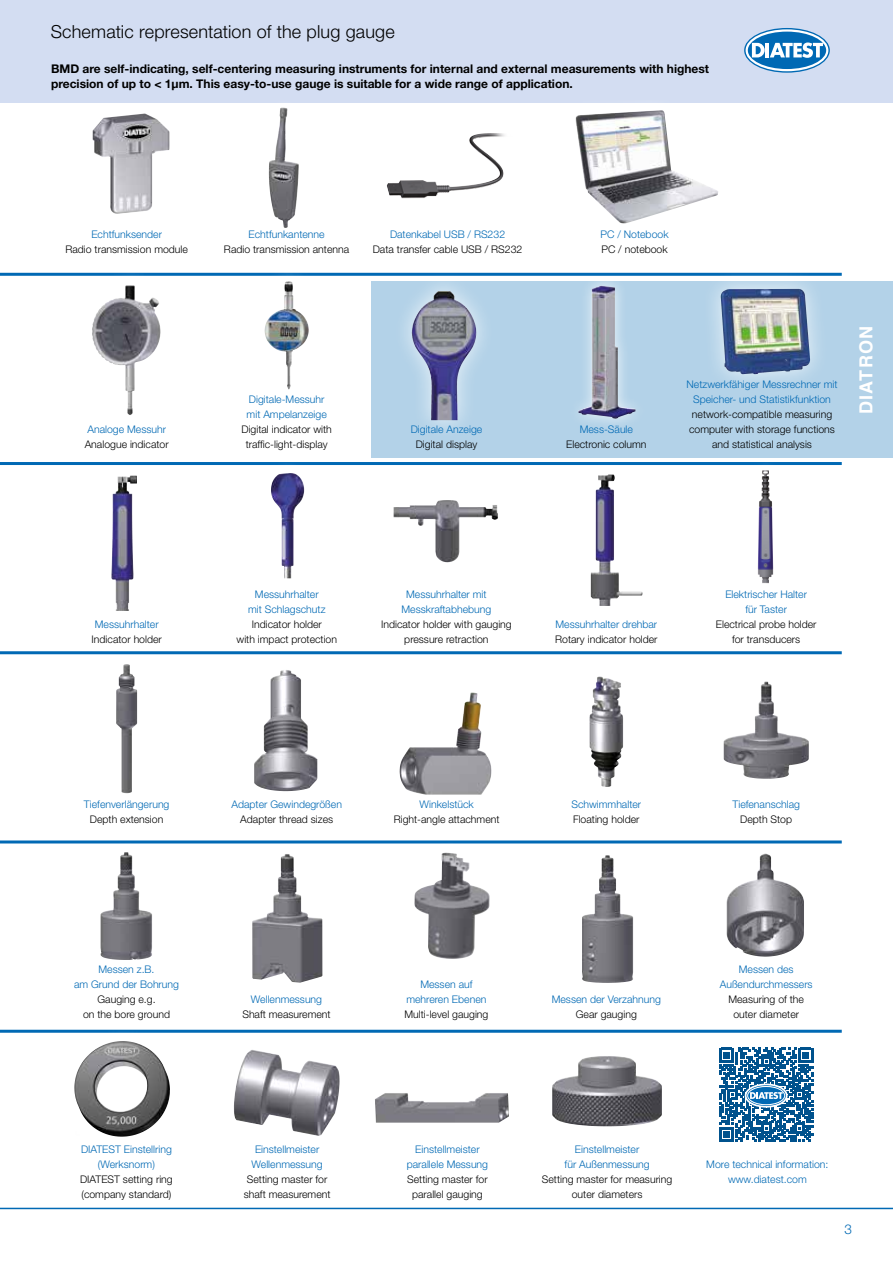
<style>
.page{position:relative;width:893px;height:1263px;background:#fff}
.page>*{position:absolute;margin:0;border:0;box-sizing:border-box;transform-origin:0 0}
.t1{font:300 18px "Helvetica Neue LT Std";letter-spacing:.01em;color:#000}
.t2{font:700 18px "Helvetica";letter-spacing:.075em;color:#fff}
.t3{font:300 13.5px "Helvetica Neue LT Std";color:#0069b4}
.t4{font:700 12px/15px "Helvetica Neue LT Std";color:#000}
.t5{font:300 10.5px/15px "Helvetica Neue LT Std";color:#000;text-align:center}
.t6{font:300 10.5px/15px "Helvetica Neue LT Std";color:#0069b4;text-align:center}
</style>
<div class="page">
<div style="left:0;top:0;width:893px;height:102px;background:#d3ddf2"></div>
<img style="left:111px;top:475px;width:22px;height:136px">
<div style="left:371px;top:281px;width:522px;height:176px;background:#b3d2e8"></div>
<hr style="left:0;top:1208px;width:893px;height:1px;background:#0069b4">
<hr style="left:0;top:273px;width:842px;height:3px;background:#0069b4">
<hr style="left:0;top:462px;width:842px;height:3px;background:#0069b4">
<hr style="left:0;top:651px;width:842px;height:3px;background:#0069b4">
<hr style="left:0;top:840px;width:842px;height:3px;background:#0069b4">
<hr style="left:0;top:1030px;width:842px;height:3px;background:#0069b4">
<div style="left:702px;top:269px;width:127px;height:124px;background:#fff;opacity:.75"></div>
<img style="left:721px;top:289px;width:77px;height:51px">
<div style="left:567px;top:279px;width:80px;height:152px;background:#fff;opacity:.75"></div>
<img style="left:578px;top:286px;width:40px;height:133px">
<div style="left:73px;top:266px;width:106px;height:167px;background:#fff;opacity:.75"></div>
<img style="left:96px;top:285px;width:30px;height:29px">
<div style="left:247px;top:264px;width:80px;height:141px;background:#fff;opacity:.75"></div>
<img style="left:268px;top:281px;width:20px;height:38px">
<div style="left:393px;top:272px;width:102px;height:168px;background:#fff;opacity:.75"></div>
<img style="left:412px;top:291px;width:37px;height:54px">
<div style="left:403px;top:841px;width:98px;height:129px;background:#fff;opacity:.75"></div>
<img style="left:435px;top:853px;width:11px;height:31px">
<div style="left:746px;top:459px;width:39px;height:135px;background:#fff"></div>
<img style="left:758px;top:470px;width:15px;height:113px">
<div style="left:580px;top:667px;width:53px;height:129px;background:#fff;opacity:.75"></div>
<img style="left:592px;top:677px;width:6px;height:35px">
<div style="left:259px;top:462px;width:57px;height:128px;background:#fff;opacity:.75"></div>
<img style="left:272px;top:473px;width:17px;height:10px">
<div style="left:579px;top:463px;width:74px;height:154px;background:#fff"></div>
<img style="left:591px;top:474px;width:52px;height:132px">
<div style="left:382px;top:488px;width:127px;height:86px;background:#fff;opacity:.75"></div>
<img style="left:394px;top:500px;width:54px;height:26px">
<div style="left:104px;top:653px;width:45px;height:152px;background:#fff;opacity:.75"></div>
<img style="left:116px;top:664px;width:11px;height:129px">
<div style="left:712px;top:670px;width:108px;height:120px;background:#fff;opacity:.75"></div>
<img style="left:746px;top:681px;width:20px;height:53px">
<div style="left:243px;top:658px;width:86px;height:145px;background:#fff;opacity:.75"></div>
<img style="left:264px;top:670px;width:21px;height:55px">
<div style="left:388px;top:681px;width:115px;height:125px;background:#fff;opacity:.75"></div>
<img style="left:408px;top:692px;width:63px;height:57px">
<div style="left:240px;top:842px;width:94px;height:152px;background:#fff;opacity:.75"></div>
<img style="left:252px;top:854px;width:35px;height:125px">
<div style="left:89px;top:841px;width:75px;height:131px;background:#fff;opacity:.75"></div>
<img style="left:101px;top:852px;width:25px;height:61px">
<div style="left:715px;top:842px;width:100px;height:126px;background:#fff;opacity:.75"></div>
<img style="left:741px;top:853px;width:24px;height:31px">
<div style="left:222px;top:1038px;width:129px;height:109px;background:#fff;opacity:.75"></div>
<img style="left:241px;top:1050px;width:11px;height:16px">
<div style="left:63px;top:1029px;width:119px;height:119px;background:#fff;opacity:.75"></div>
<img style="left:99px;top:1041px;width:23px;height:6px">
<div style="left:541px;top:1044px;width:132px;height:94px;background:#fff;opacity:.75"></div>
<img style="left:554px;top:1056px;width:50px;height:27px">
<div style="left:363px;top:1081px;width:157px;height:53px;background:#fff;opacity:.75"></div>
<img style="left:470px;top:1093px;width:15px;height:8px">
<div style="left:259px;top:98px;width:50px;height:139px;background:#fff;opacity:.75"></div>
<img style="left:271px;top:108px;width:11px;height:53px">
<div style="left:570px;top:844px;width:74px;height:150px;background:#fff;opacity:.75"></div>
<img style="left:582px;top:855px;width:25px;height:127px">
<div style="left:84px;top:99px;width:118px;height:123px;background:#fff;opacity:.75"></div>
<img style="left:93px;top:118px;width:10px;height:39px">
<div style="left:558px;top:100px;width:170px;height:140px;background:#fff"></div>
<img style="left:575px;top:110px;width:143px;height:113px">
<img style="left:469px;top:133px;width:24px;height:17px">
<svg style="left:745px;top:29px;width:84px;height:43px"></svg>
<div style="left:744px;top:28px;width:86px;height:45px;border:2px solid #0069b4;border-radius:50%"></div>
<svg style="left:752px;top:43px;width:71px;height:15px"></svg>
<div style="left:746px;top:29px;width:82px;height:42px;border:2px solid #fff;border-radius:50%"></div>
<svg style="left:719px;top:1048px;width:94px;height:94px"></svg>
<div style="left:747px;top:1086px;width:38px;height:19px;border:1px solid #fff;border-radius:50%"></div>
<h1 class="t1" style="left:51px;top:21px;width:345px">Schematic representation of the plug gauge</h1>
<p class="t4" style="left:51px;top:60px;width:660px">BMD are self-indicating, self-centering measuring instruments for internal and external measurements with highest precision of up to &lt; 1μm. This easy-to-use gauge is suitable for a wide range of application.</p>
<p class="t6" style="left:91px;top:226px;width:72px">Echtfunksender</p>
<p class="t5" style="left:65px;top:241px;width:124px">Radio transmission module</p>
<p class="t6" style="left:87px;top:421px;width:80px">Analoge Messuhr</p>
<p class="t5" style="left:85px;top:436px;width:86px">Analogue indicator</p>
<p class="t6" style="left:249px;top:226px;width:78px">Echtfunkantenne</p>
<p class="t5" style="left:224px;top:241px;width:127px">Radio transmission antenna</p>
<p class="t6" style="left:390px;top:226px;width:117px">Datenkabel USB / RS232</p>
<p class="t5" style="left:373px;top:241px;width:151px">Data transfer cable USB / RS232</p>
<p class="t6" style="left:600px;top:226px;width:70px">PC / Notebook</p>
<p class="t5" style="left:601px;top:241px;width:68px">PC / notebook</p>
<p class="t6" style="left:247px;top:391px;width:82px;text-align:left">Digitale-Messuhr mit Ampelanzeige</p>
<p class="t5" style="left:241px;top:421px;width:92px">Digital indicator with traffic-light-display</p>
<p class="t6" style="left:580px;top:421px;width:55px">Mess-Säule</p>
<p class="t6" style="left:411px;top:421px;width:73px">Digitale Anzeige</p>
<p class="t5" style="left:416px;top:436px;width:63px">Digital display</p>
<p class="t5" style="left:566px;top:436px;width:82px">Electronic column</p>
<p class="t6" style="left:687px;top:376px;width:152px">Netzwerkfähiger Messrechner mit<br>Speicher- und Statistikfunktion</p>
<p class="t5" style="left:689px;top:406px;width:147px">network-compatible measuring computer with storage functions and statistical analysis</p>
<h1 class="t2" style="left:852px;top:414px;width:90px;rotate:-90deg">DIATRON</h1>
<p class="t6" style="left:95px;top:616px;width:65px">Messuhrhalter</p>
<p class="t5" style="left:92px;top:631px;width:72px">Indicator holder</p>
<p class="t6" style="left:248px;top:586px;width:79px">Messuhrhalter mit Schlagschutz</p>
<p class="t5" style="left:237px;top:616px;width:102px">Indicator holder<br>with impact protection</p>
<p class="t6" style="left:401px;top:586px;width:91px">Messuhrhalter mit<br>Messkraftabhebung</p>
<p class="t5" style="left:381px;top:616px;width:132px">Indicator holder with gauging pressure retraction</p>
<p class="t6" style="left:556px;top:616px;width:103px">Messuhrhalter drehbar</p>
<p class="t5" style="left:555px;top:631px;width:104px">Rotary indicator holder</p>
<p class="t6" style="left:725px;top:586px;width:83px">Elektrischer Halter für Taster</p>
<p class="t5" style="left:716px;top:616px;width:102px">Electrical probe holder for transducers</p>
<p class="t6" style="left:84px;top:796px;width:87px">Tiefenverlängerung</p>
<p class="t5" style="left:90px;top:811px;width:75px">Depth extension</p>
<p class="t6" style="left:231px;top:796px;width:112px">Adapter Gewindegrößen</p>
<p class="t5" style="left:240px;top:811px;width:94px">Adapter thread sizes</p>
<p class="t6" style="left:419px;top:796px;width:56px">Winkelstück</p>
<p class="t5" style="left:394px;top:811px;width:107px">Right-angle attachment</p>
<p class="t6" style="left:571px;top:796px;width:71px">Schwimmhalter</p>
<p class="t5" style="left:573px;top:811px;width:68px">Floating holder</p>
<p class="t6" style="left:732px;top:796px;width:69px">Tiefenanschlag</p>
<p class="t5" style="left:740px;top:811px;width:53px">Depth Stop</p>
<p class="t6" style="left:74px;top:961px;width:107px">Messen z.B.<br>am Grund der Bohrung</p>
<p class="t5" style="left:83px;top:991px;width:88px">Gauging e.g.<br>on the bore ground</p>
<p class="t6" style="left:251px;top:991px;width:73px">Wellenmessung</p>
<p class="t5" style="left:242px;top:1006px;width:90px">Shaft measurement</p>
<p class="t6" style="left:81px;top:1141px;width:92px">DIATEST Einstellring (Werksnorm)</p>
<p class="t5" style="left:80px;top:1171px;width:94px;text-align:left">DIATEST setting ring (company standard)</p>
<p class="t6" style="left:252px;top:1141px;width:73px">Einstellmeister<br>Wellenmessung</p>
<p class="t5" style="left:244px;top:1171px;width:88px;text-align:left">Setting master for shaft measurement</p>
<p class="t6" style="left:406px;top:976px;width:81px">Messen auf mehreren Ebenen</p>
<p class="t5" style="left:404px;top:1006px;width:86px">Multi-level gauging</p>
<p class="t6" style="left:407px;top:1141px;width:83px">Einstellmeister parallele Messung</p>
<p class="t5" style="left:407px;top:1171px;width:82px">Setting master for parallel gauging</p>
<p class="t6" style="left:552px;top:991px;width:111px">Messen der Verzahnung</p>
<p class="t5" style="left:576px;top:1006px;width:63px">Gear gauging</p>
<p class="t6" style="left:720px;top:961px;width:94px">Messen des<br>Außendurchmessers</p>
<p class="t5" style="left:728px;top:991px;width:77px">Measuring of the outer diameter</p>
<p class="t6" style="left:565px;top:1141px;width:86px">Einstellmeister<br>für Außenmessung</p>
<p class="t5" style="left:542px;top:1171px;width:132px">Setting master for measuring outer diameters</p>
<p class="t6" style="left:706px;top:1156px;width:124px">More technical information: www.diatest.com</p>
<p class="t3" style="left:844px;top:1221px;width:9px">3</p>
</div>
